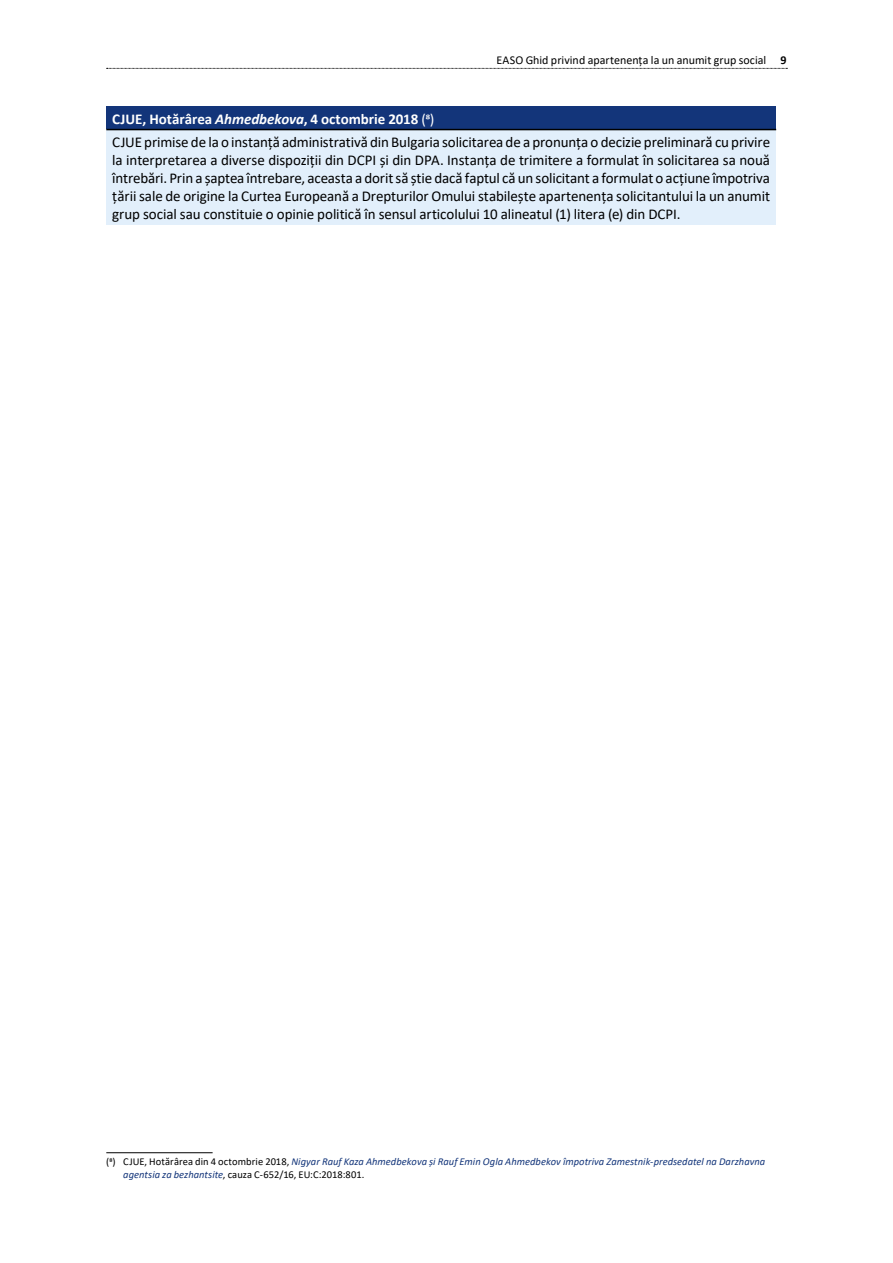
<style>
.page{position:relative;width:893px;height:1263px;background:#fff}
.page>*{position:absolute;margin:0;border:0;box-sizing:border-box;transform-origin:0 0}
.body{font:15px/18px "Calibri";letter-spacing:-.01em;color:#000;text-align:justify}
.body-2{font:700 15px "Calibri";letter-spacing:-.005em;color:#fff}
.t1{font:12px "Calibri";color:#000}
.footnote{font:italic 10.5px/12.6px "Calibri";letter-spacing:.005em;color:#13357a}
.s1{font-weight:700}
.s2{font-style:italic}
.s3{font-weight:400}
.s4{font-style:normal;color:#000}
</style>
<div class="page">
<svg style="left:107px;top:68px;width:680px;height:1px"></svg>
<div style="left:106px;top:106px;width:670px;height:24px;background:#13357a"></div>
<div style="left:106px;top:130px;width:670px;height:95px;background:#e2effb"></div>
<hr style="left:106px;top:129px;width:670px;height:1px;background:#000">
<hr style="left:106px;top:1152px;width:107px;height:1px;background:#000">
<p class="t1" style="left:496px;top:51px;width:292px">EASO Ghid privind apartenența la un anumit grup social <span class="s1">9</span></p>
<p class="body-2" style="left:112px;top:108px;width:324px">CJUE, Hotărârea <span class="s2">Ahmedbekova</span>, 4 octombrie 2018 <span class="s3">(8)</span></p>
<p class="body" style="left:112px;top:132px;width:659px">CJUE primise de la o instanță administrativă din Bulgaria solicitarea de a pronunța o decizie preliminară cu privire la interpretarea a diverse dispoziții din DCPI și din DPA. Instanța de trimitere a formulat în solicitarea sa nouă întrebări. Prin a șaptea întrebare, aceasta a dorit să știe dacă faptul că un solicitant a formulat o acțiune împotriva țării sale de origine la Curtea Europeană a Drepturilor Omului stabilește apartenența solicitantului la un anumit grup social sau constituie o opinie politică în sensul articolului 10 alineatul (1) litera (e) din DCPI.</p>
<p class="footnote" style="left:123px;top:1155px;width:643px;text-indent:-17px"><span class="s4">(8) CJUE, Hotărârea din 4 octombrie 2018,</span> Nigyar Rauf Kaza Ahmedbekova și Rauf Emin Ogla Ahmedbekov împotriva Zamestnik-predsedatel na Darzhavna agentsia za bezhantsite<span class="s4">, cauza C-652/16, EU:C:2018:801.</span></p>
</div>
